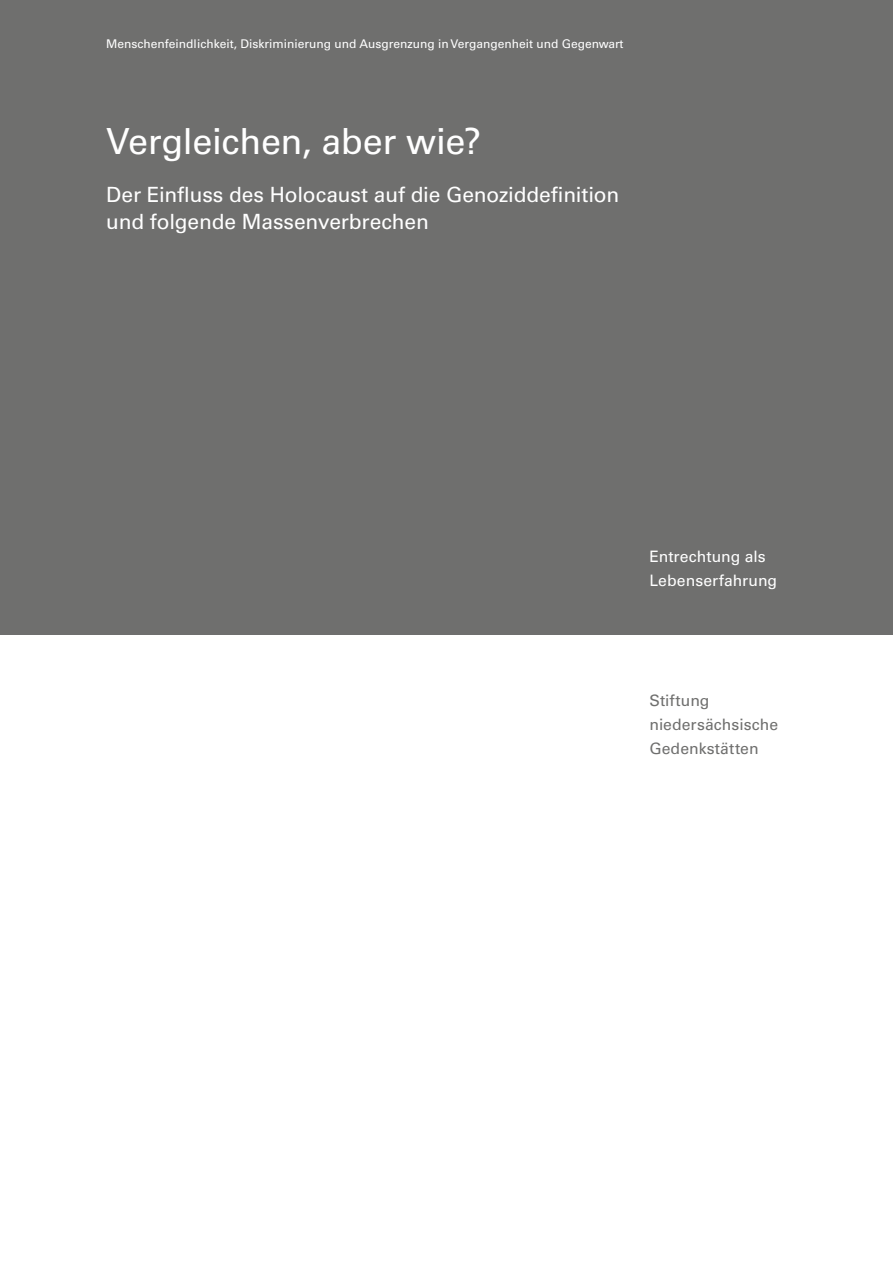
<style>
.page{position:relative;width:893px;height:1263px;background:#fff}
.page>*{position:absolute;margin:0;border:0;box-sizing:border-box;transform-origin:0 0}
.t1{font:36px "Univers LT Pro 55 Roman";letter-spacing:-.01em;color:#fff}
.t2{font:21px/27px "Univers LT Pro 55 Roman";letter-spacing:-.01em;color:#fff}
.t3{font:15.75px/24px "Univers LT Pro 55 Roman";letter-spacing:.005em;color:#6f6f6e}
.t4{font:15.75px/24px "Univers LT Pro 55 Roman";color:#fff}
.t5{font:12px "Univers LT Pro 55 Roman";color:#fff}
</style>
<div class="page">
<div style="left:0;top:0;width:893px;height:634px;background:#6f6f6e"></div>
<p class="t5" style="left:106px;top:36px;width:519px">Menschenfeindlichkeit, Diskriminierung und Ausgrenzung in Vergangenheit und Gegenwart</p>
<h1 class="t1" style="left:106px;top:120px;width:376px">Vergleichen, aber wie?</h1>
<h2 class="t2" style="left:106px;top:181px;width:514px">Der Einfluss des Holocaust auf die Genoziddefinition und folgende Massenverbrechen</h2>
<h3 class="t4" style="left:649px;top:545px;width:129px">Entrechtung als<br>Lebenserfahrung</h3>
<h3 class="t3" style="left:649px;top:689px;width:130px">Stiftung niedersächsische<br>Gedenkstätten</h3>
</div>
